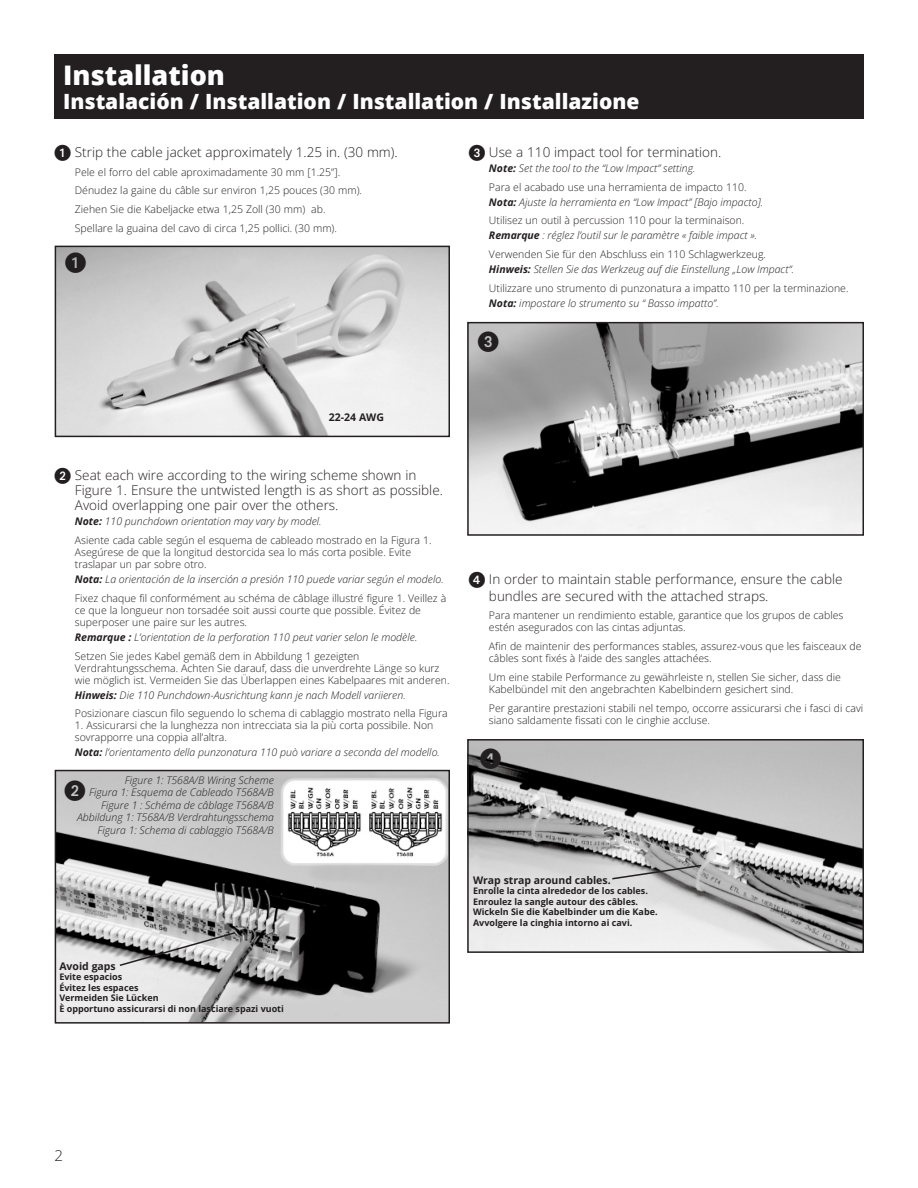
<style>
.page{position:relative;width:918px;height:1188px;background:#fff}
.page>*{position:absolute;margin:0;border:0;box-sizing:border-box;transform-origin:0 0}
.t1{font:800 27px "Open Sans";color:#fff}
.t2{font:800 21px "Open Sans";color:#fff}
.t3{font:21px "European Pi One";color:#231f20}
.t4{font:15px "Open Sans";color:#231f20}
.t5{font:13.5px/15px "Open Sans";color:#231f20}
.t6{font:10.5px/12px "Open Sans";color:#231f20}
.t7{font:italic 10.5px/12.6px "Open Sans";color:#231f20;text-align:right}
.t8{font:700 10.5px "Open Sans";color:#231f20}
.t9{font:700 9px/10.5px "Open Sans";color:#231f20}
.s1{font-family:"European Pi One";font-size:16.5px}
.s2{font-weight:700}
</style>
<div class="page">
<div style="left:55px;top:54px;width:809px;height:65px;background:#231f20"></div>
<img style="left:58px;top:249px;width:389px;height:185px">
<div style="left:55px;top:246px;width:395px;height:191px;border:2px solid #231f20"></div>
<img style="left:470px;top:325px;width:391px;height:208px">
<div style="left:467px;top:322px;width:397px;height:214px;border:2px solid #231f20"></div>
<img style="left:58px;top:773px;width:389px;height:248px">
<div style="left:55px;top:770px;width:395px;height:254px;border:2px solid #231f20"></div>
<img style="left:470px;top:742px;width:391px;height:208px">
<div style="left:467px;top:739px;width:397px;height:214px;border:2px solid #231f20"></div>
<svg style="left:118px;top:931px;width:119px;height:36px;background:#a7a7a7"></svg>
<svg style="left:611px;top:864px;width:92px;height:16px"></svg>
<p class="t1" style="left:63px;top:54px;width:163px">Installation</p>
<p class="t2" style="left:63px;top:85px;width:578px">Instalación / Installation / Installation / Installazione</p>
<p class="t5" style="left:55px;top:144px;width:345px"><span class="s1">1</span> Strip the cable jacket approximately 1.25 in. (30 mm).</p>
<p class="t6" style="left:75px;top:166px;width:267px">Pele el forro del cable aproximadamente 30 mm [1.25”].</p>
<p class="t6" style="left:75px;top:184px;width:289px">Dénudez la gaine du câble sur environ 1,25 pouces (30 mm).</p>
<p class="t6" style="left:75px;top:203px;width:252px">Ziehen Sie die Kabeljacke etwa 1,25 Zoll (30 mm) ab.</p>
<p class="t6" style="left:75px;top:222px;width:264px">Spellare la guaina del cavo di circa 1,25 pollici. (30 mm).</p>
<p class="t3" style="left:65px;top:251px;width:22px">1</p>
<p class="t5" style="left:469px;top:144px;width:254px"><span class="s1">3</span> Use a 110 impact tool for termination.</p>
<p class="t7" style="left:489px;top:162px;width:208px"><span class="s2">Note:</span> Set the tool to the “Low Impact” setting.</p>
<p class="t6" style="left:489px;top:181px;width:259px">Para el acabado use una herramienta de impacto 110.</p>
<p class="t7" style="left:489px;top:195px;width:276px"><span class="s2">Nota:</span> Ajuste la herramienta en “Low Impact” [Bajo impacto].</p>
<p class="t6" style="left:489px;top:214px;width:257px">Utilisez un outil à percussion 110 pour la terminaison.</p>
<p class="t7" style="left:489px;top:229px;width:270px"><span class="s2">Remarque</span> : réglez l’outil sur le paramètre « faible impact ».</p>
<p class="t6" style="left:489px;top:248px;width:279px">Verwenden Sie für den Abschluss ein 110 Schlagwerkzeug.</p>
<p class="t7" style="left:489px;top:263px;width:307px"><span class="s2">Hinweis:</span> Stellen Sie das Werkzeug auf die Einstellung „Low Impact“.</p>
<p class="t6" style="left:489px;top:282px;width:361px">Utilizzare uno strumento di punzonatura a impatto 110 per la terminazione.</p>
<p class="t7" style="left:489px;top:297px;width:231px"><span class="s2">Nota:</span> impostare lo strumento su “ Basso impatto”.</p>
<p class="t3" style="left:478px;top:330px;width:22px">3</p>
<p class="t8" style="left:329px;top:410px;width:57px">22-24 AWG</p>
<p class="t5" style="left:75px;top:468px;width:370px;text-indent:-20px"><span class="s1">2</span> Seat each wire according to the wiring scheme shown in<br>Figure 1. Ensure the untwisted length is as short as possible.<br>Avoid overlapping one pair over the others.</p>
<p class="t7" style="left:75px;top:515px;width:248px"><span class="s2">Note:</span> 110 punchdown orientation may vary by model.</p>
<p class="t6" style="left:75px;top:534px;width:358px">Asiente cada cable según el esquema de cableado mostrado en la Figura 1.<br>Asegúrese de que la longitud destorcida sea lo más corta posible. Evite traslapar un par sobre otro.</p>
<p class="t7" style="left:75px;top:573px;width:370px"><span class="s2">Nota:</span> La orientación de la inserción a presión 110 puede variar según el modelo.</p>
<p class="t6" style="left:75px;top:592px;width:373px">Fixez chaque fil conformément au schéma de câblage illustré figure 1. Veillez à ce que la longueur non torsadée soit aussi courte que possible. Évitez de superposer une paire sur les autres.</p>
<p class="t7" style="left:75px;top:630px;width:344px"><span class="s2">Remarque :</span> L’orientation de la perforation 110 peut varier selon le modèle.</p>
<p class="t6" style="left:75px;top:649px;width:376px">Setzen Sie jedes Kabel gemäß dem in Abbildung 1 gezeigten<br>Verdrahtungsschema. Achten Sie darauf, dass die unverdrehte Länge so kurz wie möglich ist. Vermeiden Sie das Überlappen eines Kabelpaares mit anderen.</p>
<p class="t7" style="left:75px;top:688px;width:332px"><span class="s2">Hinweis:</span> Die 110 Punchdown-Ausrichtung kann je nach Modell variieren.</p>
<p class="t6" style="left:75px;top:707px;width:374px">Posizionare ciascun filo seguendo lo schema di cablaggio mostrato nella Figura</p>
<p class="t6" style="left:75px;top:719px;width:360px">1. Assicurarsi che la lunghezza non intrecciata sia la più corta possibile. Non sovrapporre una coppia all’altra.</p>
<p class="t7" style="left:75px;top:746px;width:367px"><span class="s2">Nota:</span> l’orientamento della punzonatura 110 può variare a seconda del modello.</p>
<p class="t7" style="left:125px;top:773px;width:151px">Figure 1: T568A/B Wiring Scheme</p>
<p class="t7" style="left:89px;top:786px;width:186px">Figura 1: Esquema de Cableado T568A/B</p>
<p class="t7" style="left:101px;top:798px;width:174px">Figure 1 : Schéma de câblage T568A/B</p>
<p class="t7" style="left:77px;top:811px;width:198px">Abbildung 1: T568A/B Verdrahtungsschema<br>Figura 1: Schema di cablaggio T568A/B</p>
<p class="t3" style="left:64px;top:779px;width:22px">2</p>
<p class="t8" style="left:59px;top:959px;width:58px">Avoid gaps</p>
<p class="t9" style="left:59px;top:972px;width:64px">Evite espacios</p>
<p class="t9" style="left:59px;top:982px;width:101px">Évitez les espaces<br>Vermeiden Sie Lücken</p>
<p class="t9" style="left:59px;top:1003px;width:226px">È opportuno assicurarsi di non lasciare spazi vuoti</p>
<p class="t5" style="left:489px;top:571px;width:355px;line-height:16.5px;text-indent:-20px"><span class="s1">4</span> In order to maintain stable performance, ensure the cable bundles are secured with the attached straps.</p>
<p class="t6" style="left:489px;top:609px;width:356px">Para mantener un rendimiento estable, garantice que los grupos de cables estén asegurados con las cintas adjuntas.</p>
<p class="t6" style="left:489px;top:640px;width:374px">Afin de maintenir des performances stables, assurez-vous que les faisceaux de câbles sont fixés à l’aide des sangles attachées.</p>
<p class="t6" style="left:489px;top:671px;width:353px">Um eine stabile Performance zu gewährleiste n, stellen Sie sicher, dass die<br>Kabelbündel mit den angebrachten Kabelbindern gesichert sind.</p>
<p class="t6" style="left:489px;top:701px;width:376px">Per garantire prestazioni stabili nel tempo, occorre assicurarsi che i fasci di cavi siano saldamente fissati con le cinghie accluse.</p>
<p class="t3" style="left:480px;top:747px;width:22px">4</p>
<p class="t8" style="left:473px;top:872px;width:139px">Wrap strap around cables.</p>
<p class="t9" style="left:473px;top:885px;width:176px">Enrolle la cinta alrededor de los cables.</p>
<p class="t9" style="left:473px;top:896px;width:167px">Enroulez la sangle autour des câbles.</p>
<p class="t9" style="left:473px;top:906px;width:186px">Wickeln Sie die Kabelbinder um die Kabe.</p>
<p class="t9" style="left:473px;top:917px;width:161px">Avvolgere la cinghia intorno ai cavi.</p>
<h3 class="t4" style="left:55px;top:1145px;width:10px">2</h3>
</div>
